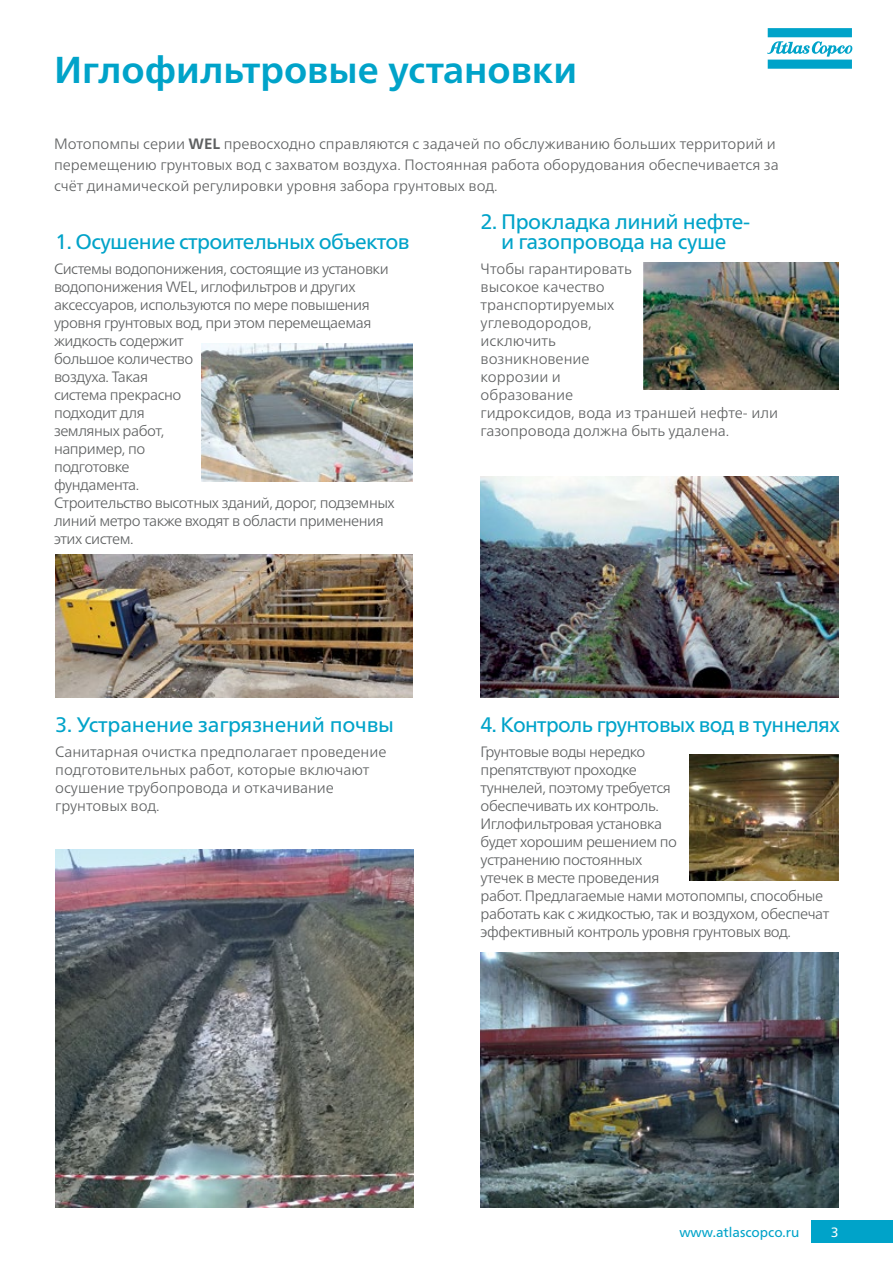
<style>
.page{position:relative;width:893px;height:1263px;background:#fff}
.page>*{position:absolute;margin:0;border:0;box-sizing:border-box;transform-origin:0 0}
.t1{font:700 37.5px "Neue Frutiger World";color:#00a3c9}
.t2{font:21px/19.5px "Neue Frutiger World";letter-spacing:-.03em;color:#00a3c9;text-align:center}
.t3{font:21px "Neue Frutiger World";letter-spacing:-.01em;color:#00a3c9}
.t4{font:300 15px/18px "Neue Frutiger World";letter-spacing:-.03em;color:#5d5f60}
.t5{font:300 15px/18px "Neue Frutiger World";color:#5d5f60}
.t6{font:13.5px "Neue Frutiger World";color:#00a3c9}
.t7{font:13.5px "Neue Frutiger World";color:#fff}
.s1{font-weight:700}
</style>
<div class="page">
<svg style="left:767px;top:28px;width:86px;height:41px"></svg>
<div style="left:811px;top:1220px;width:82px;height:23px;background:#00a3c9"></div>
<img style="left:481px;top:477px;width:358px;height:220px">
<img style="left:481px;top:952px;width:358px;height:255px">
<img style="left:55px;top:555px;width:358px;height:142px">
<img style="left:201px;top:344px;width:211px;height:137px">
<img style="left:55px;top:850px;width:358px;height:357px">
<img style="left:689px;top:755px;width:150px;height:125px">
<img style="left:644px;top:262px;width:195px;height:127px">
<h1 class="t1" style="left:54px;top:37px;width:525px">Иглофильтровые установки</h1>
<p class="t5" style="left:54px;top:134px;width:726px;line-height:21px">Мотопомпы серии <span class="s1">WEL</span> превосходно справляются с задачей по обслуживанию больших территорий и перемещению грунтовых вод с захватом воздуха. Постоянная работа оборудования обеспечивается за счёт динамической регулировки уровня забора грунтовых вод.</p>
<h2 class="t2" style="left:55px;top:232px;width:356px">1. Осушение строительных объектов</h2>
<p class="t4" style="left:54px;top:260px;width:342px">Системы водопонижения, состоящие из установки водопонижения WEL, иглофильтров и других аксессуаров, используются по мере повышения уровня грунтовых вод, при этом перемещаемая жидкость содержит<br>большое количество<br>воздуха. Такая<br>система прекрасно<br>подходит для<br>земляных работ,<br>например, по<br>подготовке<br>фундамента.<br>Строительство высотных зданий, дорог, подземных линий метро также входят в области применения этих систем.</p>
<h2 class="t3" style="left:55px;top:708px;width:340px">3. Устранение загрязнений почвы</h2>
<h2 class="t2" style="left:481px;top:212px;width:271px">2. Прокладка линий нефте&shy;и газопровода на суше</h2>
<p class="t5" style="left:481px;top:260px;width:299px">Чтобы гарантировать<br>высокое качество<br>транспортируемых<br>углеводородов,<br>исключить<br>возникновение<br>коррозии и<br>образование<br>гидроксидов, вода из траншей нефте- или газопровода должна быть удалена.</p>
<h2 class="t2" style="left:481px;top:715px;width:361px">4. Контроль грунтовых вод в туннелях</h2>
<p class="t5" style="left:55px;top:742px;width:333px">Санитарная очистка предполагает проведение подготовительных работ, которые включают осушение трубопровода и откачивание грунтовых вод.</p>
<p class="t4" style="left:481px;top:742px;width:350px">Грунтовые воды нередко<br>препятствуют проходке<br>туннелей, поэтому требуется<br>обеспечивать их контроль.<br>Иглофильтровая установка<br>будет хорошим решением по<br>устранению постоянных<br>утечек в месте проведения<br>работ. Предлагаемые нами мотопомпы, способные работать как с жидкостью, так и воздухом, обеспечат эффективный контроль уровня грунтовых вод.</p>
<p class="t6" style="left:679px;top:1221px;width:122px">www.atlascopco.ru</p>
<p class="t7" style="left:831px;top:1221px;width:9px">3</p>
</div>
